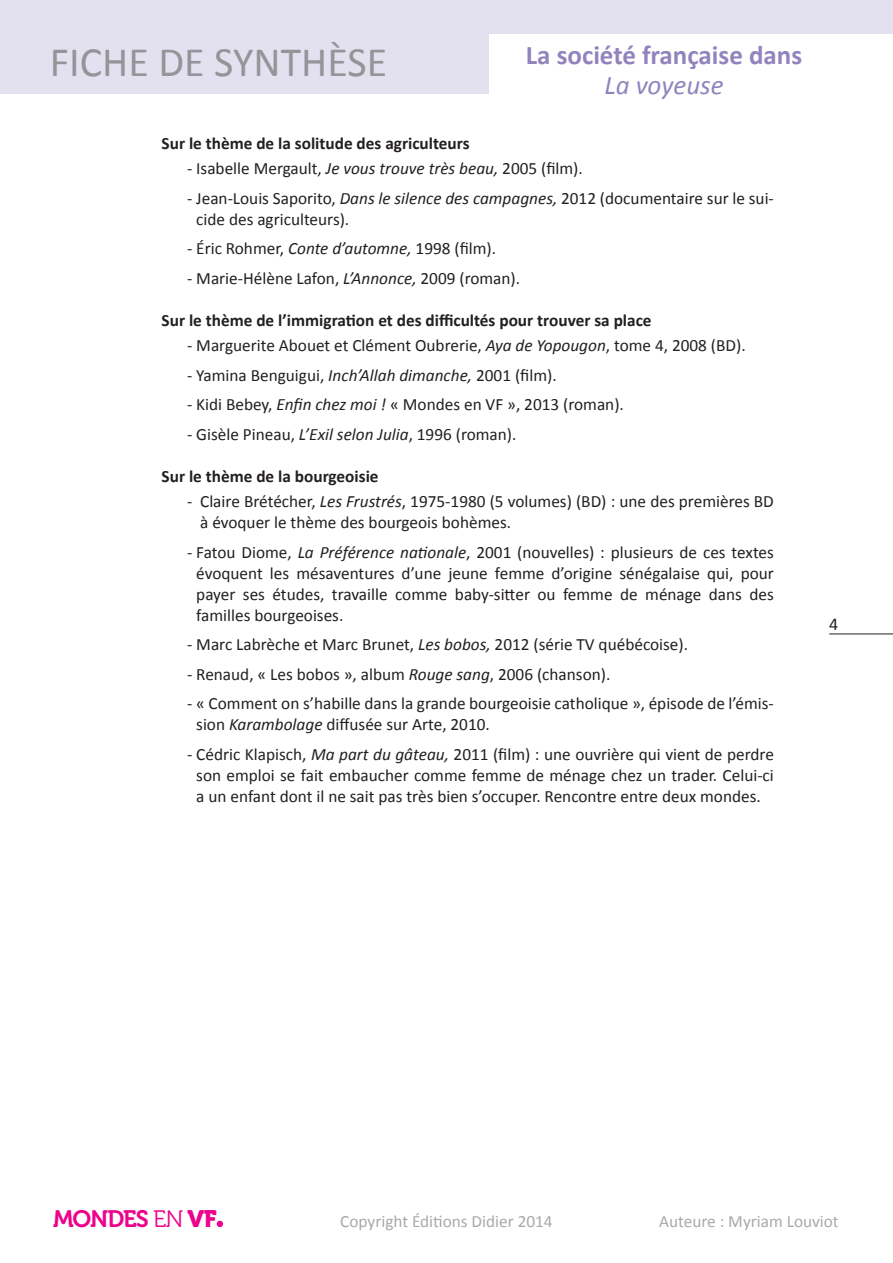
<style>
.page{position:relative;width:893px;height:1263px;background:#fff}
.page>*{position:absolute;margin:0;border:0;box-sizing:border-box;transform-origin:0 0}
.t1{font:42px "Calibri";color:#939598}
.t2{font:700 27px "Calibri";color:#9184be}
.t3{font:italic 27px "Calibri";color:#9184be}
.t4{font:23.7px "Museo 700";letter-spacing:-.05em;color:#ed028c}
.t5{font:18px "Calibri";color:#231f20}
.TC_retrait_10_mm{font:17.25px/21px "Calibri";color:#231f20}
.titre_bold___retr{font:700 17.25px "Calibri";color:#231f20}
.t6{font:17.25px "Calibri";color:#a8a9ad}
.s1{font-style:italic}
.s2{font-family:"Museo 300"}
.s3{font-family:"Museo 900"}
</style>
<div class="page">
<hr style="left:829px;top:633px;width:64px;height:1px;background:#231f20">
<div style="left:0;top:0;width:893px;height:94px;background:#e3e1f0"></div>
<div style="left:489px;top:34px;width:404px;height:82px;background:#fff"></div>
<svg style="left:217px;top:1221px;width:6px;height:6px"></svg>
<h1 class="t1" style="left:50px;top:36px;width:339px">FICHE DE SYNTHÈSE</h1>
<p class="t2" style="left:526px;top:37px;width:278px">La société française dans</p>
<p class="t3" style="left:604px;top:66px;width:121px">La voyeuse</p>
<p class="titre_bold___retr" style="left:162px;top:132px;width:310px">Sur le thème de la solitude des agriculteurs</p>
<p class="TC_retrait_10_mm" style="left:187px;top:158px;width:397px">- Isabelle Mergault, <span class="s1">Je vous trouve très beau,</span> 2005 (film).</p>
<p class="TC_retrait_10_mm" style="left:196px;top:188px;width:579px;text-indent:-9px">- Jean-Louis Saporito, <span class="s1">Dans le silence des campagnes,</span> 2012 (documentaire sur le sui&shy;cide des agriculteurs).</p>
<p class="TC_retrait_10_mm" style="left:187px;top:238px;width:311px">- Éric Rohmer, <span class="s1">Conte d’automne,</span> 1998 (film).</p>
<p class="TC_retrait_10_mm" style="left:187px;top:268px;width:335px">- Marie-Hélène Lafon, <span class="s1">L’Annonce,</span> 2009 (roman).</p>
<p class="titre_bold___retr" style="left:162px;top:309px;width:491px">Sur le thème de l’immigration et des difficultés pour trouver sa place</p>
<p class="TC_retrait_10_mm" style="left:187px;top:335px;width:560px">- Marguerite Abouet et Clément Oubrerie, <span class="s1">Aya de Yopougon</span>, tome 4, 2008 (BD).</p>
<p class="TC_retrait_10_mm" style="left:187px;top:365px;width:371px">- Yamina Benguigui, <span class="s1">Inch’Allah dimanche,</span> 2001 (film).</p>
<p class="TC_retrait_10_mm" style="left:187px;top:394px;width:438px">- Kidi Bebey, <span class="s1">Enfin chez moi !</span> « Mondes en VF », 2013 (roman).</p>
<p class="TC_retrait_10_mm" style="left:187px;top:424px;width:331px">- Gisèle Pineau, <span class="s1">L’Exil selon Julia</span>, 1996 (roman).</p>
<p class="titre_bold___retr" style="left:162px;top:465px;width:219px">Sur le thème de la bourgeoisie</p>
<p class="TC_retrait_10_mm" style="left:200px;top:491px;width:575px;text-indent:-13px">- Claire Brétécher, <span class="s1">Les Frustrés</span>, 1975-1980 (5 volumes) (BD) : une des premières BD à évoquer le thème des bourgeois bohèmes.</p>
<p class="TC_retrait_10_mm" style="left:196px;top:542px;width:579px;text-align:justify;text-indent:-9px">- Fatou Diome, <span class="s1">La Préférence nationale</span>, 2001 (nouvelles) : plusieurs de ces textes évoquent les mésaventures d’une jeune femme d’origine sénégalaise qui, pour payer ses études, travaille comme baby-sitter ou femme de ménage dans des familles bourgeoises.</p>
<p class="TC_retrait_10_mm" style="left:187px;top:634px;width:502px">- Marc Labrèche et Marc Brunet, <span class="s1">Les bobos,</span> 2012 (série TV québécoise).</p>
<p class="TC_retrait_10_mm" style="left:187px;top:664px;width:425px">- Renaud, « Les bobos », album <span class="s1">Rouge sang</span>, 2006 (chanson).</p>
<p class="TC_retrait_10_mm" style="left:196px;top:693px;width:579px;text-indent:-9px">- « Comment on s’habille dans la grande bourgeoisie catholique », épisode de l’émis&shy;sion <span class="s1">Karambolage</span> diffusée sur Arte, 2010.</p>
<p class="TC_retrait_10_mm" style="left:187px;top:744px;width:588px;text-align:center">- Cédric Klapisch, <span class="s1">Ma part du gâteau,</span> 2011 (film) : une ouvrière qui vient de perdre son emploi se fait embaucher comme femme de ménage chez un trader. Celui-ci a un enfant dont il ne sait pas très bien s’occuper. Rencontre entre deux mondes.</p>
<p class="t5" style="left:829px;top:613px;width:11px">4</p>
<h3 class="t4" style="left:53px;top:1205px;width:165px">MONDES <span class="s2">EN</span> <span class="s3">VF</span></h3>
<p class="t6" style="left:340px;top:1210px;width:214px">Copyright Éditions Didier 2014</p>
<p class="t6" style="left:659px;top:1210px;width:181px">Auteure : Myriam Louviot</p>
</div>
